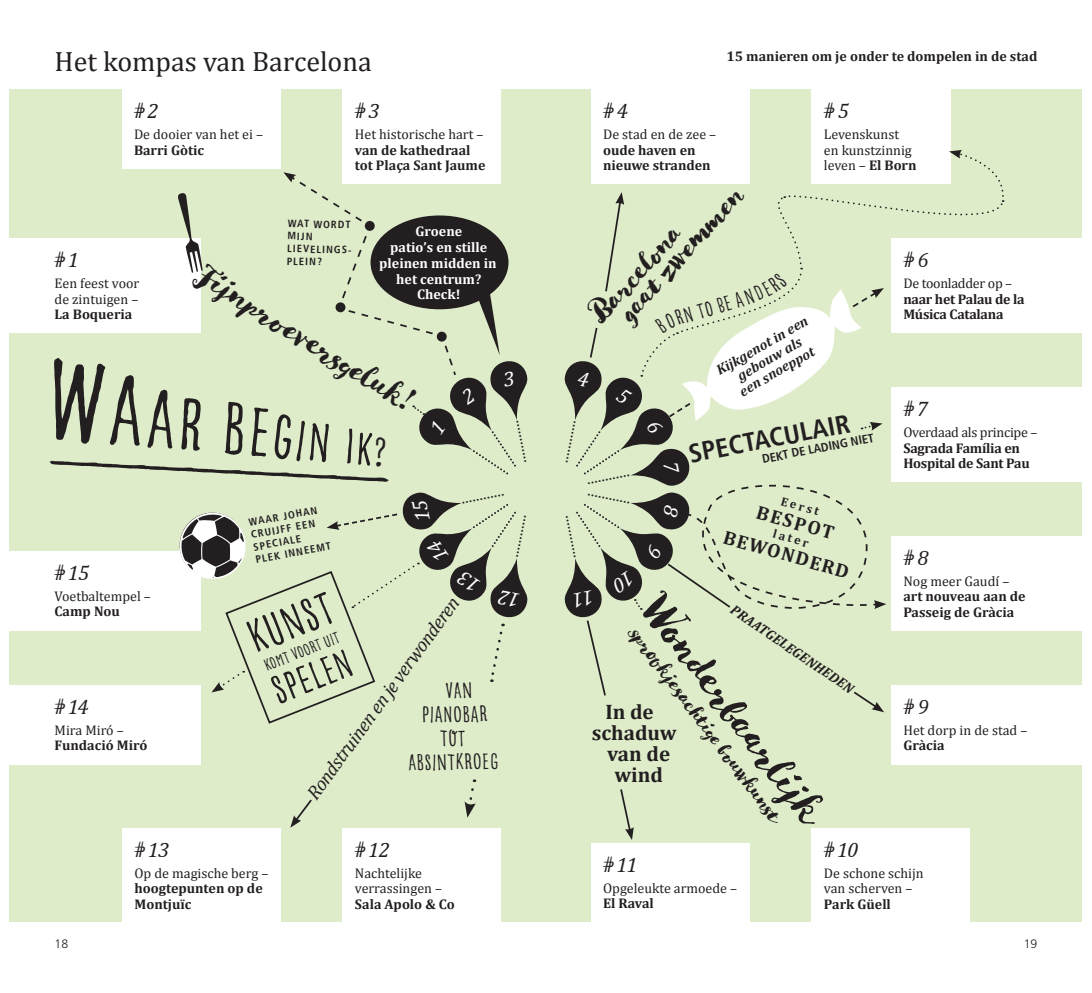
<style>
.page{position:relative;width:1092px;height:993px;background:#fff}
.page>*{position:absolute;margin:0;border:0;box-sizing:border-box;transform-origin:0 0}
.t1{font:122.5px "Goodlife Sans Condensed";color:#231f20}
.t2{font:78.75px "Goodlife Sans Condensed";color:#231f20;scale:2 1}
.t3{font:49px "Goodlife Sans Condensed";color:#231f20}
.t4{font:45.5px "Goodlife Brush";color:#231f20}
.t5{font:42px "Goodlife Sans Condensed";color:#231f20}
.t6{font:35px "Goodlife Brush";color:#231f20}
.t7{font:30.62px "Goodlife Brush";color:#231f20}
.t8{font:28px "Cambria";color:#231f20}
.t9{font:26.25px "DM Frutiger LT Pro 67 Bold Cn";color:#231f20}
.t10{font:23.8px/23.8px "Goodlife Sans Condensed";color:#231f20;text-align:center}
.t11{font:22.75px "Goodlife Brush";color:#231f20}
.t12{font:italic 21px "Cambria";letter-spacing:-.045em;color:#231f20}
.t13{font:700 21px/21px "Cambria";color:#231f20;text-align:center}
.t14{font:italic 19.25px "Cambria";color:#231f20}
.t15{font:700 19.25px/33.2px "Cambria";color:#231f20;text-align:center}
.t16{font:17.5px "Goodlife Sans Condensed";color:#231f20}
.t17{font:14px/15.8px "Cambria";color:#231f20}
.t18{font:700 14px/15.8px "Cambria";color:#231f20}
.t19{font:700 14px/15.8px "Cambria";letter-spacing:-.02em;color:#231f20}
.t20{font:700 14px/15.8px "Cambria";color:#fff;text-align:center}
.t21{font:italic 700 14px/14.9px "Cambria";color:#231f20;text-align:center}
.t22{font:14px "Cambria";letter-spacing:-.02em;color:#231f20}
.t23{font:12.25px "DM Frutiger LT Pro 67 Bold Cn";color:#231f20}
.t24{font:700 12.25px "Cambria";color:#231f20}
.t25{font:300 12.25px "DM Frutiger LT Pro 45";color:#231f20}
.t26{font:10.5px/12.6px "DM Frutiger LT Pro 67 Bold Cn";color:#231f20}
.s1{font-size:105px}
.s2{font-size:87.5px}
.s3{font-size:77.7px}
.s4{font-size:77px}
.s5{font-size:73.5px}
.s6{font-size:66.5px}
.s7{font-size:59.5px}
.s8{font-size:57.75px}
.s9{font-size:52.5px}
.s10{font-size:49px}
.s11{font-size:43.75px}
.s12{font-weight:700}
</style>
<div class="page">
<div style="left:10px;top:89px;width:1071px;height:832px;background:#deecca"></div>
<div style="left:10px;top:238px;width:191px;height:94px;background:#fff"></div>
<div style="left:10px;top:551px;width:191px;height:79px;background:#fff"></div>
<div style="left:10px;top:685px;width:191px;height:79px;background:#fff"></div>
<div style="left:342px;top:827px;width:159px;height:95px;background:#fff"></div>
<div style="left:590px;top:842px;width:159px;height:80px;background:#fff"></div>
<div style="left:811px;top:827px;width:159px;height:95px;background:#fff"></div>
<div style="left:890px;top:685px;width:191px;height:79px;background:#fff"></div>
<div style="left:890px;top:536px;width:191px;height:94px;background:#fff"></div>
<div style="left:890px;top:387px;width:191px;height:94px;background:#fff"></div>
<div style="left:890px;top:238px;width:191px;height:94px;background:#fff"></div>
<div style="left:811px;top:89px;width:139px;height:95px;background:#fff"></div>
<div style="left:590px;top:89px;width:159px;height:95px;background:#fff"></div>
<div style="left:342px;top:89px;width:159px;height:95px;background:#fff"></div>
<div style="left:122px;top:89px;width:158px;height:80px;background:#fff"></div>
<div style="left:122px;top:827px;width:159px;height:95px;background:#fff"></div>
<svg style="left:620px;top:789px;width:13px;height:50px"></svg>
<svg style="left:464px;top:779px;width:12px;height:38px"></svg>
<svg style="left:178px;top:193px;width:25px;height:80px"></svg>
<svg style="left:290px;top:799px;width:22px;height:28px"></svg>
<svg style="left:283px;top:172px;width:226px;height:243px"></svg>
<svg style="left:175px;top:512px;width:330px;height:212px"></svg>
<svg style="left:586px;top:150px;width:418px;height:563px"></svg>
<h3 class="t8" style="left:55px;top:45px;width:319px">Het kompas van Barcelona</h3>
<h3 class="t12" style="left:147px;top:96px;width:13px">2</h3>
<p class="t17" style="left:134px;top:126px;width:131px">De dooier van het ei –</p>
<p class="t18" style="left:134px;top:141px;width:72px">Barri Gòtic</p>
<h3 class="t12" style="left:368px;top:96px;width:13px">3</h3>
<p class="t17" style="left:355px;top:126px;width:130px">Het historische hart –</p>
<p class="t18" style="left:355px;top:141px;width:132px">van de kathedraal tot Plaça Sant Jaume</p>
<p class="t26" style="left:288px;top:216px;width:68px;rotate:2deg">WAT WORDT<br>MIJN<br>LIEVELINGS-<br>PLEIN?</p>
<p class="t20" style="left:379px;top:223px;width:119px">Groene<br>patio’s en stille pleinen midden in het centrum?<br>Check!</p>
<h3 class="t12" style="left:68px;top:245px;width:13px">1</h3>
<p class="t17" style="left:55px;top:275px;width:86px">Een feest voor de zintuigen –</p>
<p class="t18" style="left:55px;top:306px;width:79px">La Boqueria</p>
<h3 class="t6" style="left:213px;top:252px;width:250px;rotate:32deg">Fijnproeversgeluk!</h3>
<h1 class="t1" style="left:51px;top:332px;width:346px;rotate:5deg">W<span class="s1">A</span><span class="s2">A</span><span class="s3">r</span> <span class="s4">B</span><span class="s5">E</span><span class="s6">G</span><span class="s7">I</span><span class="s8">N</span> <span class="s9">i</span><span class="s10">K</span><span class="s11">?</span></h1>
<h2 class="t2" style="left:53px;top:388px;width:171px;rotate:3deg">_______</h2>
<p class="t18" style="left:726px;top:47px;width:312px">15 manieren om je onder te dompelen in de stad</p>
<h3 class="t12" style="left:616px;top:96px;width:13px">4</h3>
<p class="t17" style="left:603px;top:126px;width:115px">De stad en de zee –</p>
<p class="t18" style="left:603px;top:141px;width:109px">oude haven en nieuwe stranden</p>
<h3 class="t12" style="left:837px;top:96px;width:13px">5</h3>
<p class="t17" style="left:823px;top:126px;width:94px">Levenskunst en kunstzinnig leven – <span class="s12">El Born</span></p>
<h3 class="t7" style="left:609px;top:303px;width:173px;rotate:-48deg">gaat zwemm en</h3>
<h3 class="t7" style="left:580px;top:305px;width:124px;rotate:-48deg">Barcelona</h3>
<p class="t21" style="left:713px;top:364px;width:105px;rotate:-30deg">Kijkgenot in een gebouw als<br>een snoeppot</p>
<h3 class="t9" style="left:686px;top:438px;width:165px;rotate:-11deg">SPECTACULAIR</h3>
<p class="t23" style="left:760px;top:452px;width:115px;rotate:-11deg">DEKT DE LADING NIET</p>
<h3 class="t12" style="left:917px;top:245px;width:13px">6</h3>
<p class="t22" style="left:903px;top:275px;width:110px">De toonladder op –</p>
<p class="t19" style="left:903px;top:290px;width:123px">naar het Palau de la<br>Música Catalana</p>
<h3 class="t12" style="left:916px;top:394px;width:13px">7</h3>
<p class="t22" style="left:903px;top:423px;width:135px">Overdaad als principe –</p>
<p class="t19" style="left:903px;top:439px;width:128px">Sagrada Família en<br>Hospital de Sant Pau</p>
<h3 class="t12" style="left:68px;top:557px;width:23px">15</h3>
<p class="t17" style="left:55px;top:587px;width:98px">Voetbaltempel –</p>
<p class="t18" style="left:55px;top:603px;width:67px">Camp Nou</p>
<h3 class="t12" style="left:68px;top:691px;width:22px">14</h3>
<p class="t17" style="left:55px;top:721px;width:71px">Mira Miró –</p>
<p class="t18" style="left:55px;top:737px;width:94px">Fundació Miró</p>
<p class="t26" style="left:248px;top:515px;width:78px;rotate:-10deg">WAAR JOHAN<br>CRUIJFF EEN<br>SPECIALE<br>PLEK INNEEMT</p>
<p class="t24" style="left:783px;top:492px;width:41px;rotate:16deg">Eerst</p>
<h3 class="t15" style="left:737px;top:487px;width:131px;rotate:16deg">BESPOT<br>BEWONDERD</h3>
<p class="t24" style="left:775px;top:524px;width:38px;rotate:16deg">later</p>
<h3 class="t3" style="left:239px;top:612px;width:91px;rotate:-21deg">Kunst</h3>
<h3 class="t14" style="left:300px;top:788px;width:246px;rotate:-54deg">Rondstruinen en je verwonderen</h3>
<p class="t16" style="left:261px;top:656px;width:82px;rotate:-21deg">Komt voort uit</p>
<h3 class="t5" style="left:264px;top:669px;width:85px;rotate:-21deg">Spelen</h3>
<h3 class="t10" style="left:406px;top:679px;width:92px;rotate:-1deg">Van pianobar<br>TOT<br>Absintkroeg</h3>
<h3 class="t4" style="left:673px;top:579px;width:277px;rotate:53deg">Wonderbaarlijk</h3>
<p class="t21" style="left:736px;top:601px;width:147px;rotate:34deg">PRAATGELEGENHEDEN</p>
<h3 class="t11" style="left:645px;top:619px;width:241px;rotate:53deg">sprookjesachtige bouwkunst</h3>
<h3 class="t13" style="left:591px;top:700px;width:86px">In de schaduw van de wind</h3>
<h3 class="t12" style="left:917px;top:542px;width:13px">8</h3>
<p class="t17" style="left:903px;top:572px;width:108px">Nog meer Gaudí –</p>
<p class="t18" style="left:903px;top:588px;width:124px">art nouveau aan de<br>Passeig de Gràcia</p>
<h3 class="t12" style="left:917px;top:691px;width:13px">9</h3>
<p class="t17" style="left:903px;top:721px;width:126px">Het dorp in de stad –</p>
<p class="t18" style="left:903px;top:737px;width:43px">Gràcia</p>
<h3 class="t12" style="left:148px;top:834px;width:23px">13</h3>
<p class="t17" style="left:134px;top:864px;width:135px">Op de magische berg –</p>
<p class="t18" style="left:134px;top:880px;width:130px">hoogtepunten op de<br>Montjuïc</p>
<h3 class="t12" style="left:368px;top:834px;width:23px">12</h3>
<p class="t17" style="left:355px;top:864px;width:89px">Nachtelijke verrassingen –</p>
<p class="t18" style="left:355px;top:895px;width:101px">Sala Apolo &amp; Co</p>
<h3 class="t12" style="left:616px;top:849px;width:23px">11</h3>
<p class="t17" style="left:603px;top:879px;width:135px">Opgeleukte armoede –</p>
<p class="t18" style="left:603px;top:894px;width:52px">El Raval</p>
<h3 class="t12" style="left:837px;top:834px;width:22px">10</h3>
<p class="t17" style="left:823px;top:864px;width:101px">De schone schijn van -scherven –</p>
<p class="t18" style="left:823px;top:895px;width:68px">Park Güell</p>
<p class="t25" style="left:55px;top:935px;width:15px">18</p>
<p class="t25" style="left:1023px;top:935px;width:15px">19</p>
</div>
